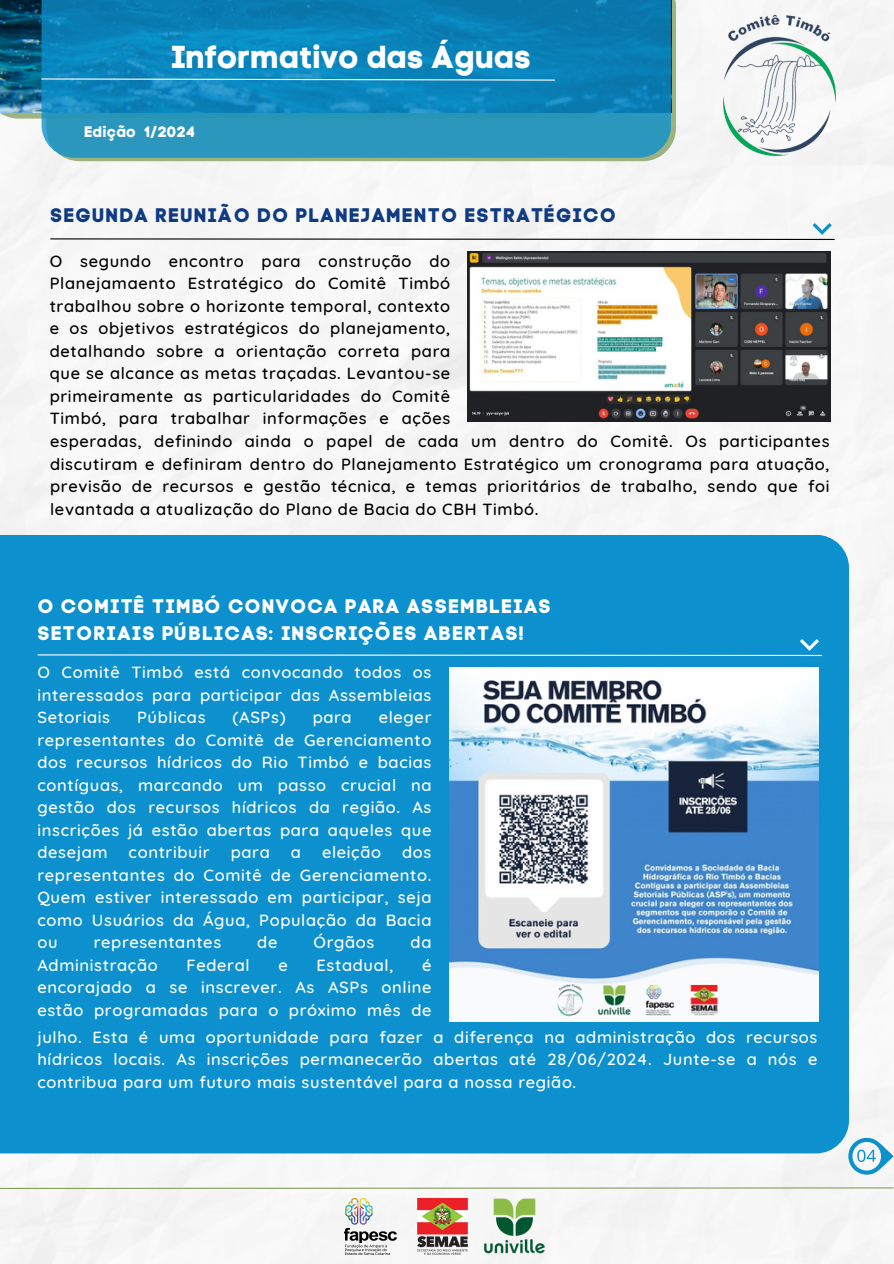
<style>
.page{position:relative;width:894px;height:1264px;background:#fff}
.page>*{position:absolute;margin:0;border:0;box-sizing:border-box;transform-origin:0 0}
.t1{font:31.5px "Code Pro Bold LC";color:#fff}
.t2{font:19.5px/27px "Code Pro Bold LC";letter-spacing:.06em;color:#fff}
.t3{font:19.5px "Code Pro Bold LC";letter-spacing:.06em;color:#0f3b83}
.t4{font:500 16.5px/22.5px "Quicksand";letter-spacing:.04em;color:#fff;text-align:justify}
.t5{font:500 16.5px/22.5px "Quicksand";letter-spacing:.04em;color:#000;text-align:justify}
.t6{font:15px "Code Pro Bold LC";letter-spacing:.02em;color:#fff}
.s1{color:#0c90ce}
</style>
<div class="page">
<img style="left:0;top:0;width:893px;height:1263px">
<svg style="left:0;top:1186px;width:893px;height:3px"></svg>
<img style="left:479px;top:1194px;width:70px;height:63px">
<img style="left:344px;top:1198px;width:52px;height:55px">
<img style="left:417px;top:1198px;width:50px;height:55px">
<img style="left:721px;top:10px;width:116px;height:151px">
<svg style="left:46px;top:0;width:629px;height:161px;background:#9db186"></svg>
<img style="left:0;top:0;width:42px;height:113px">
<svg style="left:42px;top:0;width:629px;height:158px;background:#1588b9"></svg>
<svg style="left:41px;top:78px;width:514px;height:3px;background:#67b2d5"></svg>
<svg style="left:50px;top:223px;width:785px;height:17px"></svg>
<svg style="left:848px;top:1137px;width:45px;height:37px"></svg>
<img style="left:467px;top:251px;width:363px;height:170px">
<div style="left:0;top:534px;width:848px;height:619px;background:#0c90ce"></div>
<svg style="left:37px;top:639px;width:785px;height:17px;background:#1d97d1"></svg>
<img style="left:449px;top:667px;width:369px;height:354px">
<p class="t1" style="left:171px;top:38px;width:361px">Informativo das Águas</p>
<p class="t6" style="left:84px;top:123px;width:112px">Edição 1/2024</p>
<p class="t3" style="left:50px;top:204px;width:567px">SEGUNDA REUNIÃO DO PLANEJAMENTO ESTRATÉGICO</p>
<h2 class="t5" style="left:50px;top:249px;width:402px">O segundo encontro para construção do Planejamaento Estratégico do Comitê Timbó trabalhou sobre o horizonte temporal, contexto e os objetivos estratégicos do planejamento, detalhando sobre a orientação correta para que se alcance as metas traçadas. Levantou-se primeiramente as particularidades do Comitê Timbó, para trabalhar informações e ações</h2>
<p class="t5" style="left:50px;top:430px;width:780px">esperadas, definindo ainda o papel de cada um dentro do Comitê. Os participantes discutiram e definiram dentro do Planejamento Estratégico um cronograma para atuação, previsão de recursos e gestão técnica, e temas prioritários de trabalho, sendo que foi levantada a atualização do Plano de Bacia do CBH Timbó.</p>
<p class="t2" style="left:37px;top:593px;width:514px">O COMITÊ TIMBÓ CONVOCA PARA ASSEMBLEIAS<br>SETORIAIS PÚBLICAS: INSCRIÇÕES ABERTAS!</p>
<p class="t4" style="left:37px;top:660px;width:395px">O Comitê Timbó está convocando todos os interessados para participar das Assembleias Setoriais</p>
<p class="t4" style="left:37px;top:705px;width:395px;text-indent:341px">eleger representantes do Comitê de Gerenciamento dos recursos hídricos do Rio Timbó e bacias contíguas, marcando um passo crucial na gestão dos recursos hídricos da região. As inscrições já estão abertas para aqueles que desejam</p>
<p class="t4" style="left:137px;top:705px;width:70px">Públicas</p>
<p class="t4" style="left:232px;top:705px;width:55px">(ASPs)</p>
<p class="t4" style="left:312px;top:705px;width:41px">para</p>
<p class="t4" style="left:37px;top:840px;width:395px;text-indent:364px">dos representantes do Comitê de Gerenciamento.<br>Quem estiver interessado em participar, seja como Usuários da Água, População da Bacia ou</p>
<p class="t4" style="left:129px;top:840px;width:82px">contribuir</p>
<p class="t4" style="left:231px;top:840px;width:41px">para</p>
<p class="t4" style="left:291px;top:840px;width:12px">a</p>
<p class="t4" style="left:322px;top:840px;width:61px">eleição</p>
<p class="t4" style="left:94px;top:930px;width:129px">representantes</p>
<p class="t4" style="left:257px;top:930px;width:22px">de</p>
<p class="t4" style="left:313px;top:930px;width:62px">Órgãos</p>
<p class="t4" style="left:410px;top:930px;width:22px">da</p>
<p class="t4" style="left:37px;top:953px;width:122px">Administração</p>
<p class="t4" style="left:186px;top:953px;width:65px">Federal</p>
<p class="t4" style="left:278px;top:953px;width:11px">e</p>
<p class="t4" style="left:316px;top:953px;width:78px">Estadual,</p>
<p class="t4" style="left:37px;top:953px;width:395px;text-indent:384px">é encorajado a se inscrever. As ASPs online estão programadas para o próximo mês de <span class="s1">julho.</span></p>
<p class="t4" style="left:37px;top:1025px;width:781px">julho. Esta é uma oportunidade para fazer a diferença na administração dos recursos hídricos locais. As inscrições permanecerão abertas até 28/06/2024. Junte-se a nós e contribua para um futuro mais sustentável para a nossa região.</p>
</div>
